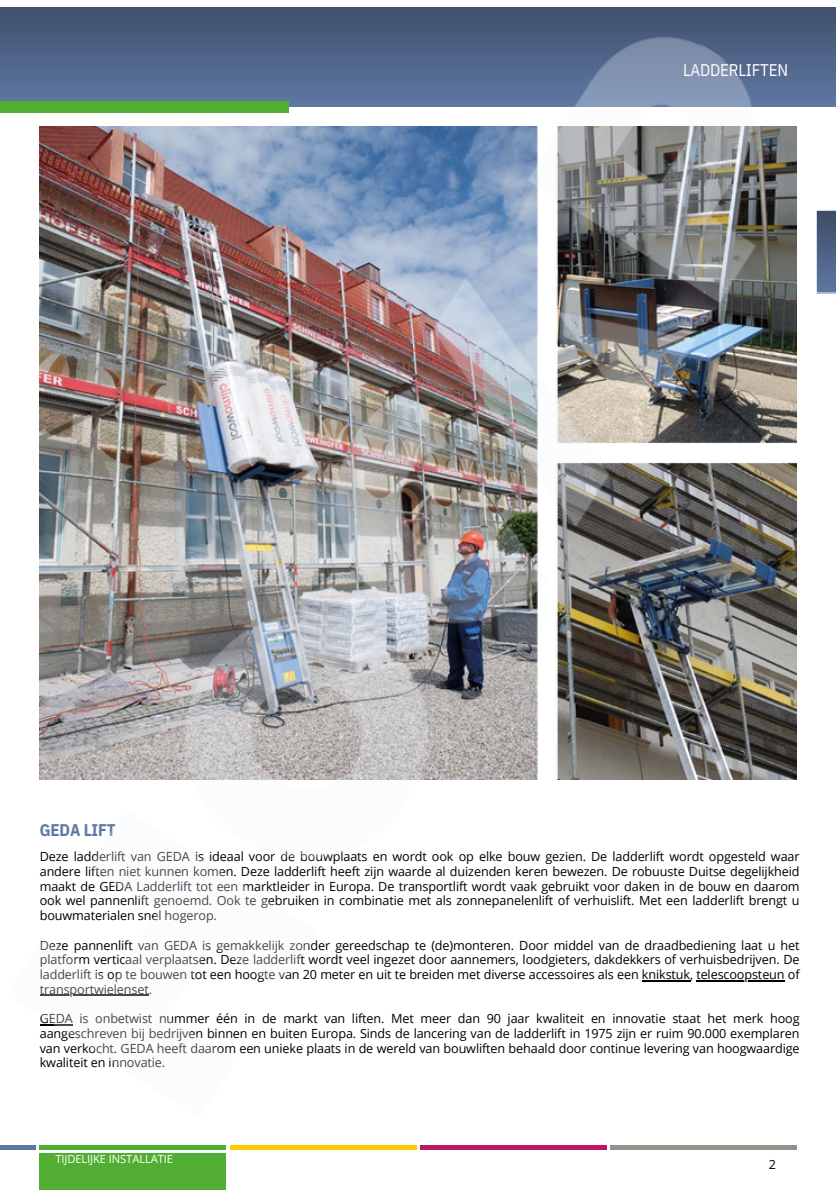
<style>
.page{position:relative;width:836px;height:1196px;background:#fff}
.page>*{position:absolute;margin:0;border:0;box-sizing:border-box;transform-origin:0 0}
.t1{font:16.8px "IBM Plex Sans Cond";letter-spacing:-.01em;color:#fff}
.t2{font:700 16.8px "IBM Plex Sans Cond";letter-spacing:-.01em;color:#5f78a3}
.t3{font:12.6px/14.8px "Open Sans";letter-spacing:-.01em;color:#000;text-align:justify}
.t4{font:11.2px "Open Sans";letter-spacing:-.01em;color:#fff}
</style>
<div class="page">
<hr style="left:0;top:1145px;width:36px;height:4px;background:#5f78a3">
<hr style="left:40px;top:1145px;width:186px;height:4px;background:#52ae32">
<hr style="left:230px;top:1145px;width:186px;height:4px;background:#fc0">
<hr style="left:610px;top:1145px;width:186px;height:4px;background:#92918a">
<hr style="left:420px;top:1145px;width:186px;height:4px;background:#b81867">
<div style="left:40px;top:1153px;width:186px;height:36px;background:#52ae32"></div>
<svg style="left:835px;top:210px;width:1px;height:83px"></svg>
<img style="left:0;top:7px;width:835px;height:1019px">
<h1 class="t2" style="left:40px;top:819px;width:77px">GEDA LIFT</h1>
<h1 class="t1" style="left:683px;top:58px;width:107px">LADDERLIFTEN</h1>
<p class="t3" style="left:40px;top:849px;width:761px">Deze ladderlift van GEDA is ideaal voor de bouwplaats en wordt ook op elke bouw gezien. De ladderlift wordt opgesteld waar andere liften niet kunnen komen. Deze ladderlift heeft zijn waarde al duizenden keren bewezen. De robuuste Duitse degelijkheid maakt de GEDA Ladderlift tot een marktleider in Europa. De transportlift wordt vaak gebruikt voor daken in de bouw en daarom ook wel pannenlift genoemd. Ook te gebruiken in combinatie met als zonnepanelenlift of verhuislift. Met een ladderlift brengt u bouwmaterialen snel hogerop.</p>
<p class="t3" style="left:40px;top:937px;width:761px">Deze pannenlift van GEDA is gemakkelijk zonder gereedschap te (de)monteren. Door middel van de draadbediening laat u het platform verticaal verplaatsen. Deze ladderlift wordt veel ingezet door aannemers, loodgieters, dakdekkers of verhuisbedrijven. De ladderlift is op te bouwen tot een hoogte van 20 meter en uit te breiden met diverse accessoires als een knikstuk, telescoopsteun of transportwielenset.</p>
<p class="t3" style="left:40px;top:1011px;width:761px">GEDA is onbetwist nummer één in de markt van liften. Met meer dan 90 jaar kwaliteit en innovatie staat het merk hoog aangeschreven bij bedrijven binnen en buiten Europa. Sinds de lancering van de ladderlift in 1975 zijn er ruim 90.000 exemplaren van verkocht. GEDA heeft daarom een unieke plaats in de wereld van bouwliften behaald door continue levering van hoogwaardige kwaliteit en innovatie.</p>
<p class="t4" style="left:55px;top:1151px;width:119px">TIJDELIJKE INSTALLATIE</p>
<p class="t3" style="left:769px;top:1156px;width:9px">2</p>
</div>
